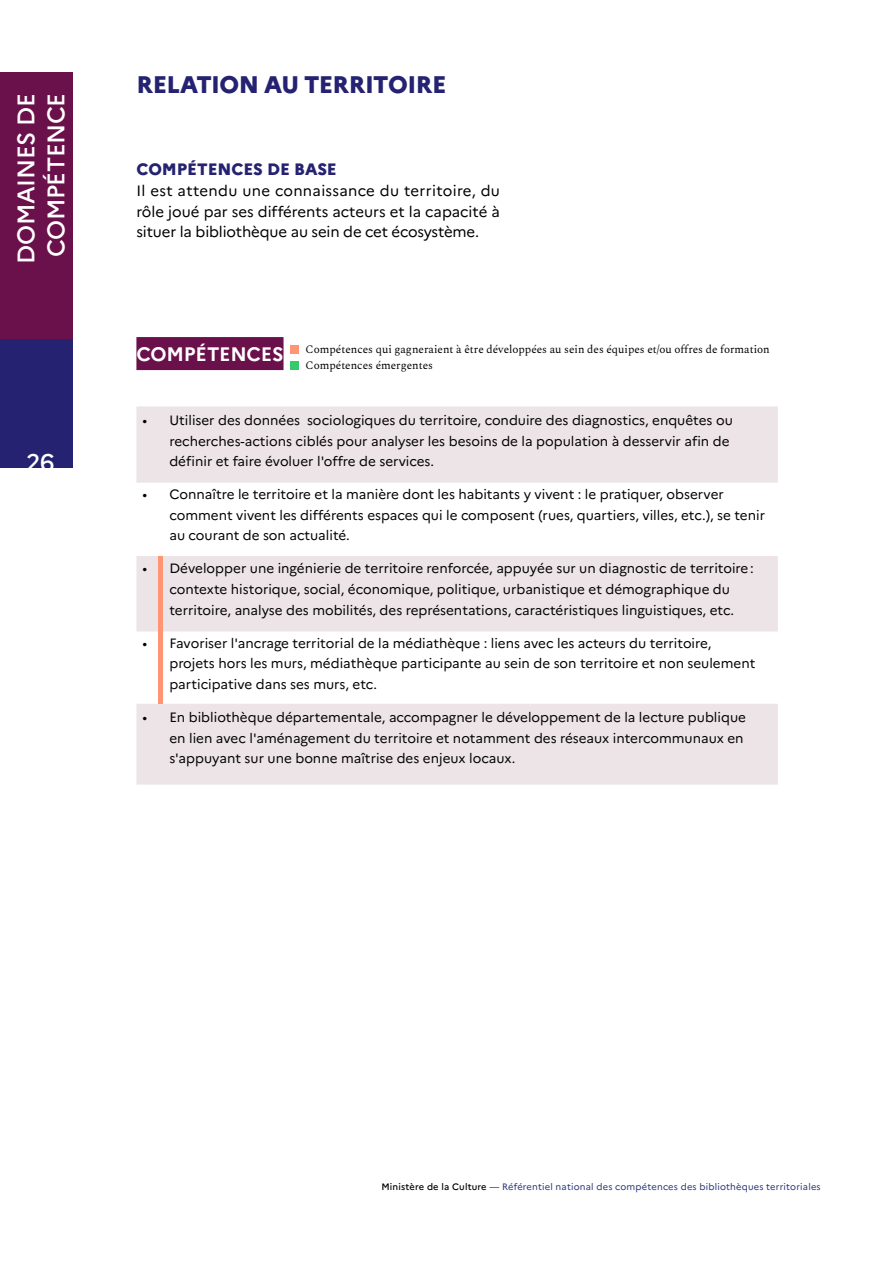
<style>
.page{position:relative;width:893px;height:1263px;background:#fff}
.page>*{position:absolute;margin:0;border:0;box-sizing:border-box;transform-origin:0 0}
.t1{font:500 24px/30px "Marianne";letter-spacing:-.02em;color:#fff}
.t2{font:800 24px "Marianne";letter-spacing:-.015em;color:#252371}
.t3{font:700 19.5px "Marianne";letter-spacing:-.01em;color:#fff}
.t4{font:800 16.5px "Marianne";letter-spacing:-.005em;color:#252371}
.t5{font:15px/20.7px "Marianne";letter-spacing:-.01em;color:#000;text-align:justify}
.t6{font:13.5px/20.7px "Marianne";color:#020103}
.t7{font:11.25px/16.5px "Spectral";color:#000}
.t8{font:9.3px "Marianne";letter-spacing:.02em;color:#253375}
.s1{font-weight:500;color:#000}
</style>
<div class="page">
<div style="left:136px;top:337px;width:148px;height:33px;background:#6a104a"></div>
<svg style="left:136px;top:406px;width:642px;height:378px;fill:#ece4e7"></svg>
<hr style="left:158px;top:556px;width:4px;height:148px;background:#ff9575">
<div style="left:290px;top:345px;width:9px;height:9px;background:#ff9575"></div>
<div style="left:290px;top:362px;width:9px;height:8px;background:#34cb6a"></div>
<div style="left:0;top:72px;width:72px;height:268px;background:#6a104a"></div>
<div style="left:0;top:340px;width:72px;height:128px;background:#252371"></div>
<h1 class="t1" style="left:9px;top:264px;width:172px;rotate:-90deg">DOMAINES DE<br>COMPÉTENCE</h1>
<h1 class="t1" style="left:26px;top:445px;width:30px">26</h1>
<h1 class="t2" style="left:136px;top:66px;width:311px">RELATION AU TERRITOIRE</h1>
<p class="t4" style="left:136px;top:157px;width:202px">COMPÉTENCES DE BASE</p>
<p class="t5" style="left:136px;top:179px;width:365px">Il est attendu une connaissance du territoire, du rôle joué par ses différents acteurs et la capacité à situer la bibliothèque au sein de cet écosystème.</p>
<h2 class="t3" style="left:136px;top:339px;width:149px">COMPÉTENCES</h2>
<p class="t7" style="left:306px;top:340px;width:466px">Compétences qui gagneraient à être développées au sein des équipes et/ou offres de formation<br>Compétences émergentes</p>
<p class="t6" style="left:169px;top:409px;width:565px;text-indent:-27px">• Utiliser des données sociologiques du territoire, conduire des diagnostics, enquêtes ou recherches-actions ciblés pour analyser les besoins de la population à desservir afin de définir et faire évoluer l'offre de services.</p>
<p class="t6" style="left:169px;top:483px;width:597px;text-indent:-27px">• Connaître le territoire et la manière dont les habitants y vivent : le pratiquer, observer comment vivent les différents espaces qui le composent (rues, quartiers, villes, etc.), se tenir au courant de son actualité.</p>
<p class="t6" style="left:142px;top:557px;width:613px;text-align:center">• Développer une ingénierie de territoire renforcée, appuyée sur un diagnostic de territoire : contexte historique, social, économique, politique, urbanistique et démographique du territoire, analyse des mobilités, des représentations, caractéristiques linguistiques, etc.</p>
<p class="t6" style="left:169px;top:631px;width:587px;text-indent:-27px">• Favoriser l'ancrage territorial de la médiathèque : liens avec les acteurs du territoire, projets hors les murs, médiathèque participante au sein de son territoire et non seulement participative dans ses murs, etc.</p>
<p class="t6" style="left:169px;top:706px;width:578px;text-indent:-27px">• En bibliothèque départementale, accompagner le développement de la lecture publique en lien avec l'aménagement du territoire et notamment des réseaux intercommunaux en s'appuyant sur une bonne maîtrise des enjeux locaux.</p>
<p class="t8" style="left:381px;top:1180px;width:441px"><span class="s1">Ministère de la Culture</span> — Référentiel national des compétences des bibliothèques territoriales</p>
</div>
